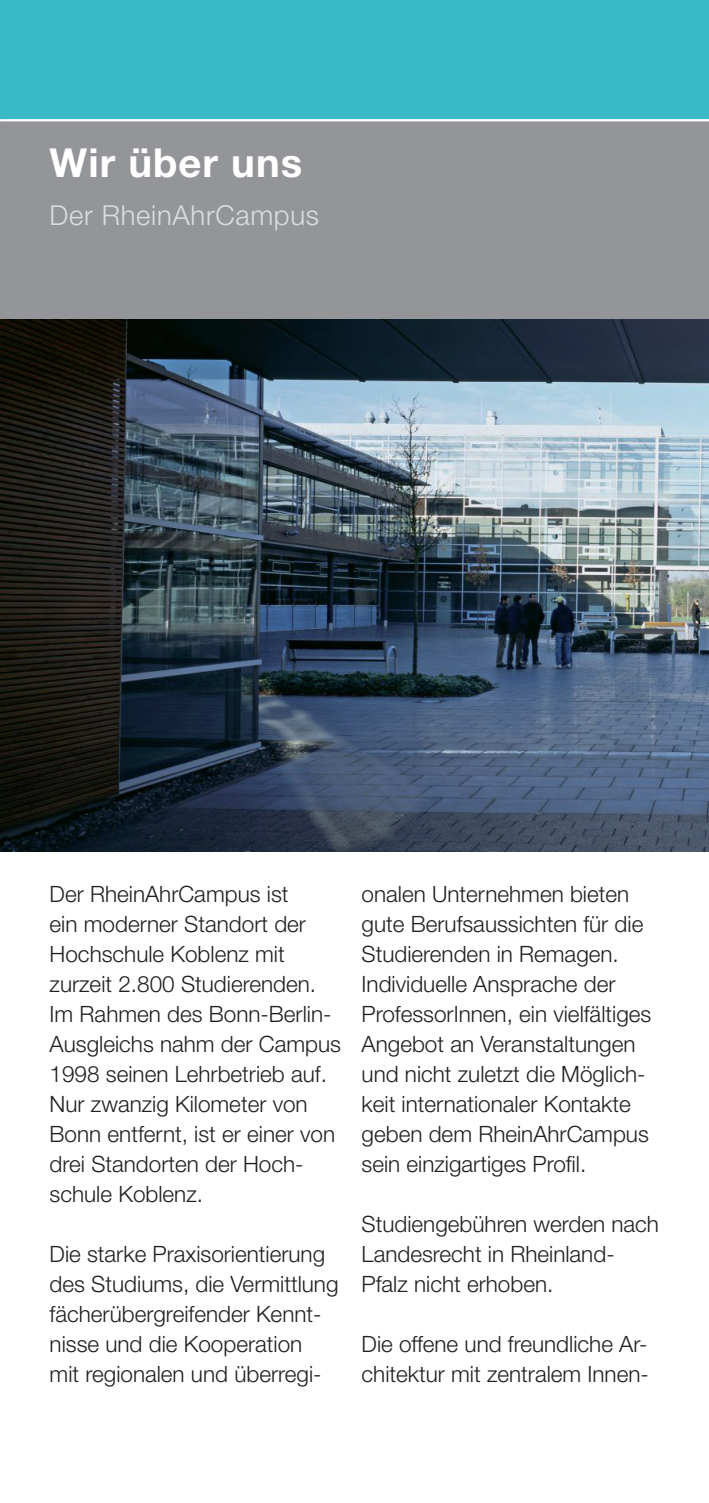
<style>
.page{position:relative;width:709px;height:1503px;background:#fff}
.page>*{position:absolute;margin:0;border:0;box-sizing:border-box;transform-origin:0 0}
.t1{font:700 40px "Helvetica Neue LT Std";letter-spacing:.025em;color:#fff}
.t2{font:300 27.5px "Helvetica Neue LT Std";letter-spacing:.025em;color:#dcdddf}
.t3{font:300 22.5px/30px "Helvetica Neue LT Std";color:#231f20}
</style>
<div class="page">
<div style="left:0;top:121px;width:709px;height:199px;background:#939598"></div>
<div style="left:0;top:0;width:709px;height:120px;background:#38bac7"></div>
<img style="left:0;top:320px;width:709px;height:531px">
<hr style="left:0;top:119px;width:709px;height:2px;background:#fff">
<h1 class="t1" style="left:50px;top:138px;width:254px">Wir über uns</h1>
<p class="t2" style="left:50px;top:199px;width:271px">Der RheinAhrCampus</p>
<p class="t3" style="left:50px;top:878px;width:293px">Der RheinAhrCampus ist<br>ein moderner Standort der<br>Hochschule Koblenz mit zurzeit 2.800 Studierenden.<br>Im Rahmen des Bonn-Berlin-<br>Ausgleichs nahm der Campus<br>1998 seinen Lehrbetrieb auf.<br>Nur zwanzig Kilometer von<br>Bonn entfernt, ist er einer von drei Standorten der Hoch&shy;schule Koblenz.</p>
<p class="t3" style="left:50px;top:1238px;width:290px">Die starke Praxisorientierung des Studiums, die Vermittlung fächerübergreifender Kennt&shy;nisse und die Kooperation<br>mit regionalen und überregi-</p>
<p class="t3" style="left:361px;top:878px;width:291px">onalen Unternehmen bieten gute Berufsaussichten für die<br>Studierenden in Remagen.<br>Individuelle Ansprache der<br>ProfessorInnen, ein vielfältiges<br>Angebot an Veranstaltungen und nicht zuletzt die Möglich&shy;keit internationaler Kontakte geben dem RheinAhrCampus sein einzigartiges Profil.</p>
<p class="t3" style="left:361px;top:1208px;width:299px">Studiengebühren werden nach<br>Landesrecht in Rheinland-<br>Pfalz nicht erhoben.</p>
<p class="t3" style="left:361px;top:1328px;width:289px">Die offene und freundliche Ar&shy;chitektur mit zentralem Innen-</p>
</div>
